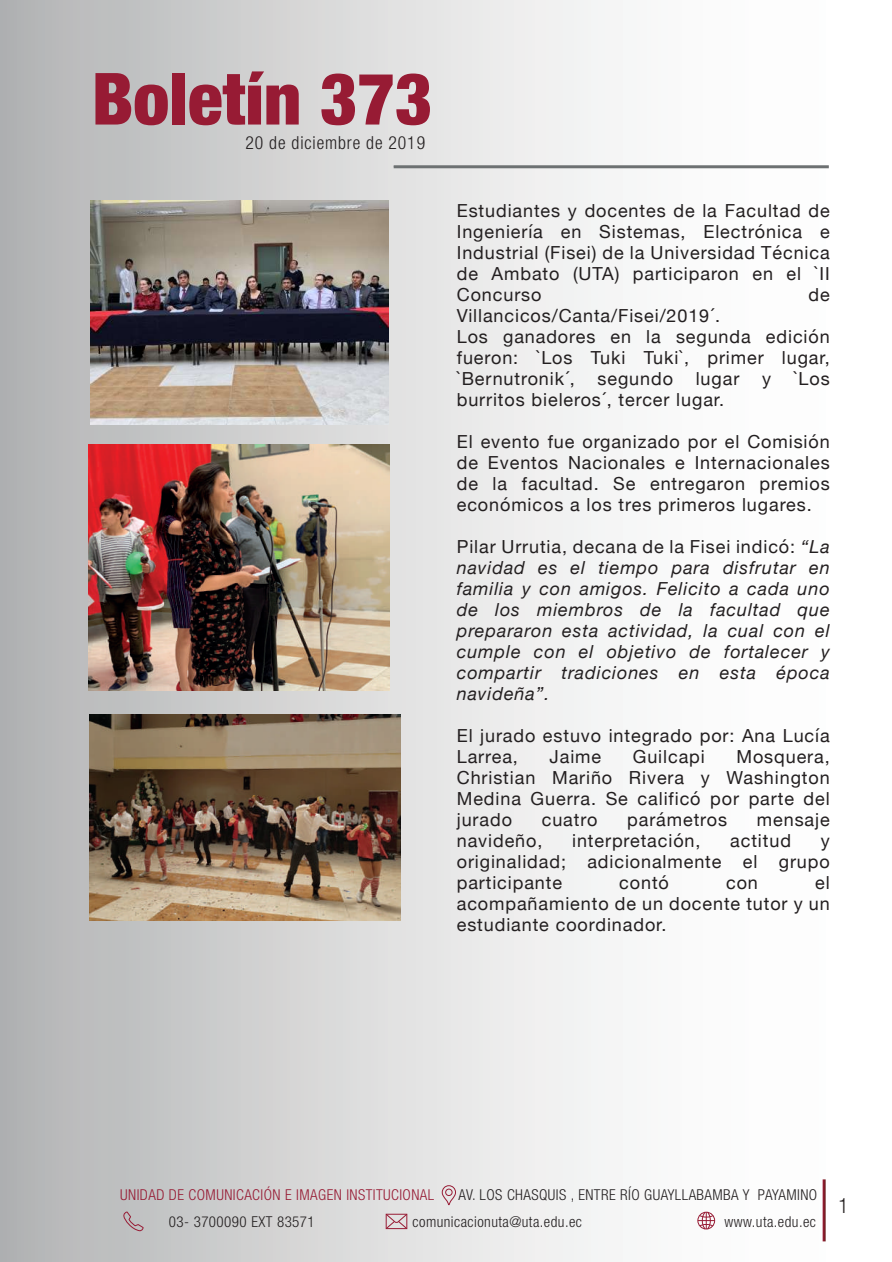
<style>
.page{position:relative;width:892px;height:1262px;background:#fff}
.page>*{position:absolute;margin:0;border:0;box-sizing:border-box;transform-origin:0 0}
.t1{font:900 condensed 72px "Helvetica Neue";color:#971b34}
.t2{font:300 condensed 21px "Helvetica Neue LT Pro";color:#231f20}
.t3{font:18px/21px "Helvetica Neue";letter-spacing:.05em;color:#231f20;text-align:justify}
.t4{font:italic 18px/21px "Helvetica Neue";letter-spacing:.05em;color:#231f20;text-align:justify}
.t5{font:300 condensed 18px "Helvetica Neue LT Pro";letter-spacing:.05em;color:#231f20}
.t6{font:300 condensed 15px "Helvetica Neue LT Pro";letter-spacing:.03em;color:#231f20}
.t7{font:300 condensed 15px "Helvetica Neue LT Pro";letter-spacing:.03em;color:#971b34}
.s1{font-style:normal}
</style>
<div class="page">
<div style="left:0;top:0;width:891px;height:1261px;background:linear-gradient(to right,#b7b8b8,#fff)"></div>
<hr style="left:393px;top:165px;width:435px;height:3px;background:#6d7172">
<hr style="left:822px;top:1179px;width:3px;height:62px;background:#fff">
<svg style="left:385px;top:1213px;width:22px;height:16px"></svg>
<svg style="left:123px;top:1210px;width:21px;height:21px"></svg>
<svg style="left:697px;top:1211px;width:17px;height:18px"></svg>
<svg style="left:441px;top:1184px;width:15px;height:21px"></svg>
<img style="left:89px;top:445px;width:300px;height:245px">
<img style="left:90px;top:201px;width:298px;height:223px">
<img style="left:89px;top:714px;width:311px;height:206px">
<h1 class="t1" style="left:92px;top:40px;width:342px">Boletín 373</h1>
<p class="t5" style="left:245px;top:133px;width:181px">20 de diciembre de 2019</p>
<p class="t3" style="left:456px;top:201px;width:374px">Estudiantes y docentes de la Facultad de Ingeniería en Sistemas, Electrónica e Industrial (Fisei) de la Universidad Técnica de Ambato (UTA) participaron en el `II Concurso</p>
<p class="t3" style="left:808px;top:285px;width:23px">de</p>
<p class="t3" style="left:456px;top:306px;width:374px;text-align:left">Villancicos/Canta/Fisei/2019´.<br>Los ganadores en la segunda edición fueron: `Los Tuki Tuki`, primer lugar, `Bernutronik´,</p>
<p class="t3" style="left:597px;top:369px;width:77px">segundo</p>
<p class="t3" style="left:695px;top:369px;width:45px">lugar</p>
<p class="t3" style="left:761px;top:369px;width:10px">y</p>
<p class="t3" style="left:793px;top:369px;width:38px">`Los</p>
<p class="t3" style="left:456px;top:390px;width:269px">burritos bieleros´, tercer lugar.</p>
<p class="t3" style="left:456px;top:432px;width:374px">El evento fue organizado por el Comisión de Eventos Nacionales e Internacionales de la facultad. Se entregaron premios económicos a los tres primeros lugares.</p>
<p class="t4" style="left:456px;top:537px;width:374px"><span class="s1">Pilar Urrutia, decana de la Fisei indicó:</span> “La navidad es el tiempo para disfrutar en familia y con amigos. Felicito a cada uno de los miembros de la facultad que prepararon esta actividad, la cual con el cumple con el objetivo de fortalecer y compartir tradiciones en esta época navideña”.</p>
<p class="t3" style="left:456px;top:726px;width:374px">El jurado estuvo integrado por: Ana Lucía<br>Larrea,</p>
<p class="t3" style="left:549px;top:747px;width:53px">Jaime</p>
<p class="t3" style="left:632px;top:747px;width:73px">Guilcapi</p>
<p class="t3" style="left:456px;top:747px;width:374px;text-indent:279px">Mosquera, Christian Mariño Rivera y Washington Medina Guerra. Se calificó por parte del jurado</p>
<p class="t3" style="left:541px;top:810px;width:57px">cuatro</p>
<p class="t3" style="left:627px;top:810px;width:101px">parámetros</p>
<p class="t3" style="left:756px;top:810px;width:74px">mensaje</p>
<p class="t3" style="left:456px;top:831px;width:87px">navideño,</p>
<p class="t3" style="left:572px;top:831px;width:130px">interpretación,</p>
<p class="t3" style="left:730px;top:831px;width:62px">actitud</p>
<p class="t3" style="left:456px;top:831px;width:374px;text-indent:364px">y originalidad; adicionalmente el grupo participante</p>
<p class="t3" style="left:619px;top:873px;width:51px">contó</p>
<p class="t3" style="left:725px;top:873px;width:33px">con</p>
<p class="t3" style="left:456px;top:873px;width:374px;text-indent:358px">el acompañamiento de un docente tutor y un estudiante coordinador.</p>
<p class="t7" style="left:120px;top:1186px;width:315px">UNIDAD DE COMUNICACIÓN E IMAGEN INSTITUCIONAL</p>
<p class="t6" style="left:458px;top:1186px;width:360px">AV. LOS CHASQUIS , ENTRE RÍO GUAYLLABAMBA Y PAYAMINO</p>
<p class="t6" style="left:169px;top:1213px;width:147px">03- 3700090 EXT 83571</p>
<p class="t6" style="left:412px;top:1213px;width:171px">comunicacionuta@uta.edu.ec</p>
<p class="t6" style="left:724px;top:1213px;width:93px">www.uta.edu.ec</p>
<p class="t2" style="left:838px;top:1193px;width:12px">1</p>
</div>
